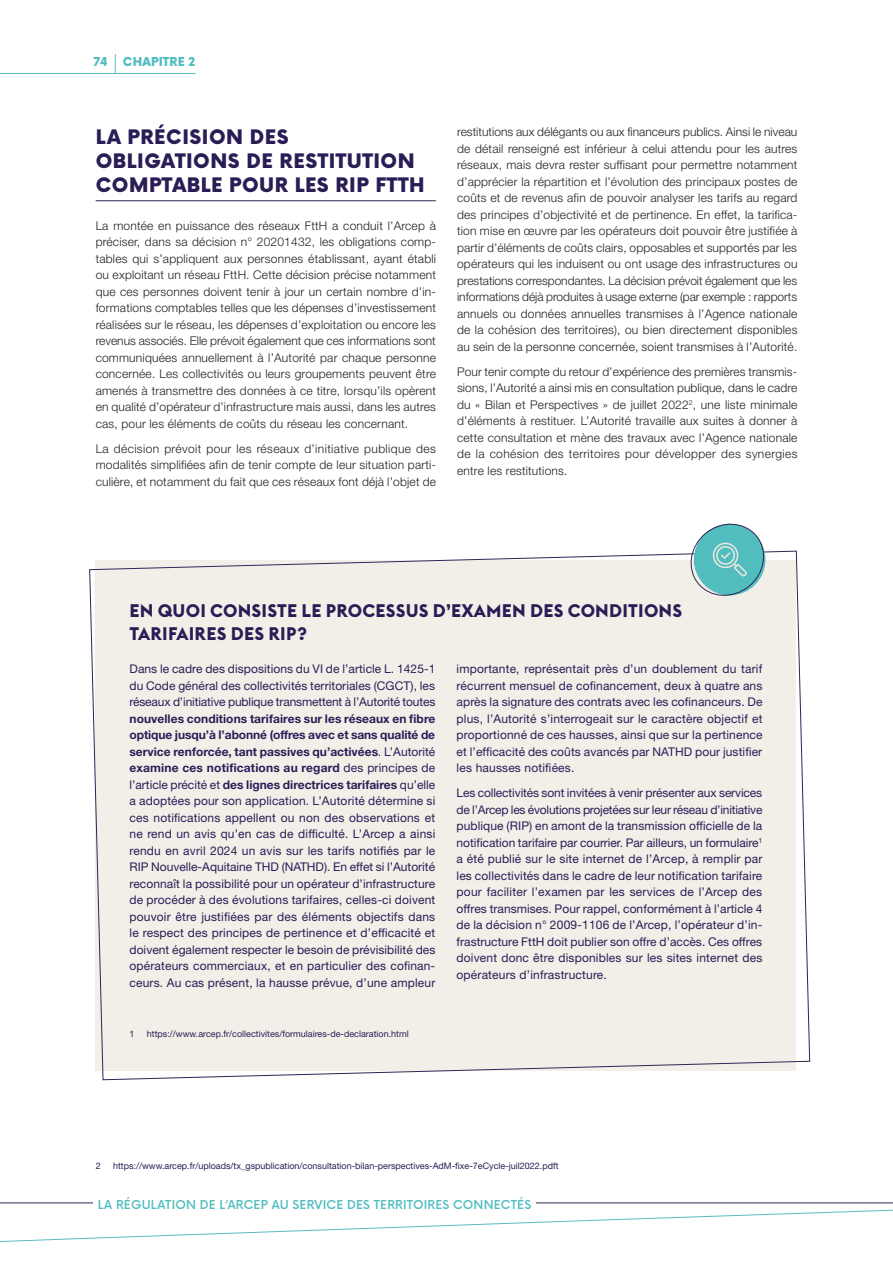
<style>
.page{position:relative;width:893px;height:1263px;background:#fff}
.page>*{position:absolute;margin:0;border:0;box-sizing:border-box;transform-origin:0 0}
.ST1{font:900 19.5px/24px "Now Alt";letter-spacing:.025em;color:#2a1d56}
.Encart_Titre{font:700 18px/22.5px "Euclid Flex";letter-spacing:.01em;color:#2a1d56}
.Txt_courant_OK{font:300 12px/16.5px "Helvetica Neue LT Std";letter-spacing:.015em;color:#231f20;text-align:justify}
.Encart_Txt{font:12px/16.5px "Helvetica Neue LT Std";letter-spacing:.015em;color:#2a1d56;text-align:justify}
.t1{font:500 12px "Now Alt";letter-spacing:.015em;color:#51bdbf}
.t2{font:900 12px "Now Alt";letter-spacing:.015em;color:#51bdbf}
.Notes{font:9px "Helvetica Neue LT Std";color:#2a1d56}
.s1{font-weight:700}
</style>
<div class="page">
<hr style="left:96px;top:200px;width:340px;height:1px;background:#322354">
<div style="left:89px;top:550px;width:721px;height:530px;background:#f2efe9"></div>
<svg style="left:686px;top:523px;width:82px;height:76px;background:#8ecccd"></svg>
<svg style="left:0;top:1202px;width:893px;height:40px"></svg>
<hr style="left:0;top:73px;width:195px;height:1px;background:#5bbcc2">
<svg style="left:115px;top:54px;width:1px;height:19px"></svg>
<p class="t2" style="left:94px;top:53px;width:16px">74</p>
<p class="t2" style="left:123px;top:53px;width:74px">CHAPITRE 2</p>
<p class="ST1" style="left:96px;top:125px;width:330px">LA PRÉCISION DES<br>OBLIGATIONS DE RESTITUTION<br>COMPTABLE POUR LES RIP FTTH</p>
<p class="Txt_courant_OK" style="left:96px;top:217px;width:342px">La montée en puissance des réseaux FttH a conduit l’Arcep à préciser, dans sa décision n° 20201432, les obligations comp&shy;tables qui s’appliquent aux personnes établissant, ayant établi ou exploitant un réseau FttH. Cette décision précise notamment que ces personnes doivent tenir à jour un certain nombre d’in&shy;formations comptables telles que les dépenses d’investissement réalisées sur le réseau, les dépenses d’exploitation ou encore les revenus associés. Elle prévoit également que ces informations sont communiquées annuellement à l’Autorité par chaque personne concernée. Les collectivités ou leurs groupements peuvent être amenés à transmettre des données à ce titre, lorsqu’ils opèrent en qualité d’opérateur d’infrastructure mais aussi, dans les autres cas, pour les éléments de coûts du réseau les concernant.</p>
<p class="Txt_courant_OK" style="left:96px;top:440px;width:342px">La décision prévoit pour les réseaux d’initiative publique des modalités simplifiées afin de tenir compte de leur situation parti&shy;culière, et notamment du fait que ces réseaux font déjà l’objet de</p>
<p class="Txt_courant_OK" style="left:457px;top:123px;width:342px">restitutions aux délégants ou aux financeurs publics. Ainsi le niveau de détail renseigné est inférieur à celui attendu pour les autres réseaux, mais devra rester suffisant pour permettre notamment d’apprécier la répartition et l’évolution des principaux postes de coûts et de revenus afin de pouvoir analyser les tarifs au regard des principes d’objectivité et de pertinence. En effet, la tarifica&shy;tion mise en œuvre par les opérateurs doit pouvoir être justifiée à partir d’éléments de coûts clairs, opposables et supportés par les opérateurs qui les induisent ou ont usage des infrastructures ou prestations correspondantes. La décision prévoit également que les informations déjà produites à usage externe (par exemple : rapports annuels ou données annuelles transmises à l’Agence nationale de la cohésion des territoires), ou bien directement disponibles au sein de la personne concernée, soient transmises à l’Autorité.</p>
<p class="Txt_courant_OK" style="left:457px;top:363px;width:342px">Pour tenir compte du retour d’expérience des premières transmis&shy;sions, l’Autorité a ainsi mis en consultation publique, dans le cadre du « Bilan et Perspectives » de juillet 2022<sup>2</sup>, une liste minimale d’éléments à restituer. L’Autorité travaille aux suites à donner à cette consultation et mène des travaux avec l’Agence nationale de la cohésion des territoires pour développer des synergies entre les restitutions.</p>
<p class="Encart_Titre" style="left:129px;top:600px;width:554px">EN QUOI CONSISTE LE PROCESSUS D’EXAMEN DES CONDITIONS<br>TARIFAIRES DES RIP ?</p>
<p class="Encart_Txt" style="left:129px;top:661px;width:307px">Dans le cadre des dispositions du VI de l’article L. 1425-1 du Code général des collectivités territoriales (CGCT), les réseaux d’initiative publique transmettent à l’Autorité toutes <span class="s1">nouvelles conditions tarifaires sur les réseaux en fibre optique jusqu’à l’abonné (offres avec et sans qualité de service renforcée, tant passives qu’activées</span>. L’Autorité <span class="s1">examine ces notifications au regard</span> des principes de l’article précité et <span class="s1">des lignes directrices tarifaires</span> qu’elle a adoptées pour son application. L’Autorité détermine si ces notifications appellent ou non des observations et ne rend un avis qu’en cas de difficulté. L’Arcep a ainsi rendu en avril 2024 un avis sur les tarifs notifiés par le RIP Nouvelle-Aquitaine THD (NATHD). En effet si l’Autorité reconnaît la possibilité pour un opérateur d’infrastructure de procéder à des évolutions tarifaires, celles-ci doivent pouvoir être justifiées par des éléments objectifs dans le respect des principes de pertinence et d’efficacité et doivent également respecter le besoin de prévisibilité des opérateurs commerciaux, et en particulier des cofinan&shy;ceurs. Au cas présent, la hausse prévue, d’une ampleur</p>
<p class="Encart_Txt" style="left:457px;top:661px;width:307px">importante, représentait près d’un doublement du tarif récurrent mensuel de cofinancement, deux à quatre ans après la signature des contrats avec les cofinanceurs. De plus, l’Autorité s’interrogeait sur le caractère objectif et proportionné de ces hausses, ainsi que sur la pertinence et l’efficacité des coûts avancés par NATHD pour justifier les hausses notifiées.</p>
<p class="Encart_Txt" style="left:457px;top:785px;width:307px">Les collectivités sont invitées à venir présenter aux services de l’Arcep les évolutions projetées sur leur réseau d’initiative publique (RIP) en amont de la transmission officielle de la notification tarifaire par courrier. Par ailleurs, un formulaire<sup>1 </sup>a été publié sur le site internet de l’Arcep, à remplir par les collectivités dans le cadre de leur notification tarifaire pour faciliter l’examen par les services de l’Arcep des offres transmises. Pour rappel, conformément à l’article 4 de la décision n° 2009-1106 de l’Arcep, l’opérateur d’in&shy;frastructure FttH doit publier son offre d’accès. Ces offres doivent donc être disponibles sur les sites internet des opérateurs d’infrastructure.</p>
<p class="Notes" style="left:129px;top:1029px;width:7px">1</p>
<p class="Notes" style="left:147px;top:1029px;width:263px">https://www.arcep.fr/collectivites/formulaires-de-declaration.html</p>
<p class="Notes" style="left:96px;top:1161px;width:7px">2</p>
<p class="Notes" style="left:113px;top:1161px;width:447px">https://www.arcep.fr/uploads/tx_gspublication/consultation-bilan-perspectives-AdM-fixe-7eCycle-juil2022.pdft</p>
<p class="t1" style="left:98px;top:1195px;width:435px">LA RÉGULATION DE L’ARCEP AU SERVICE DES TERRITOIRES CONNECTÉS</p>
</div>
